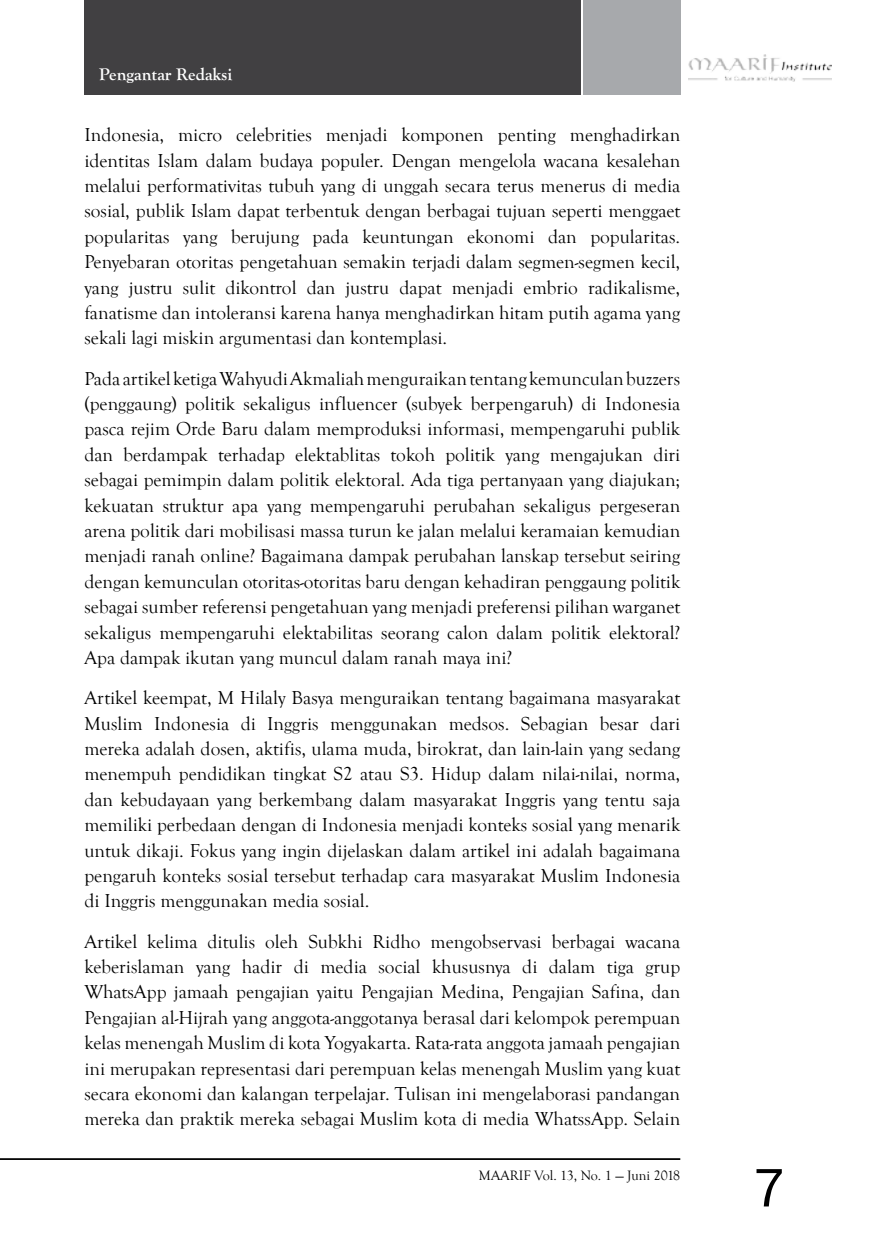
<style>
.page{position:relative;width:869px;height:1241px;background:#fff}
.page>*{position:absolute;margin:0;border:0;box-sizing:border-box;transform-origin:0 0}
.t1{font:52.5px "Roboto";color:#000}
.t2{font:19.25px/25.4px "Goudy Old Style T";color:#000;text-align:justify}
.t3{font:700 17.5px "Goudy Old Style T";color:#fff}
.t4{font:14px "Goudy Old Style T";color:#000}
</style>
<div class="page">
<div style="left:582px;top:0;width:98px;height:94px;background:#a7a9ac"></div>
<hr style="left:0;top:1157px;width:680px;height:2px;background:#000">
<div style="left:84px;top:0;width:496px;height:94px;background:#414042"></div>
<img style="left:688px;top:55px;width:142px;height:27px">
<p class="t3" style="left:99px;top:64px;width:134px">Pengantar Redaksi</p>
<p class="t2" style="left:84px;top:123px;width:597px">Indonesia, micro celebrities menjadi komponen penting menghadirkan identitas Islam dalam budaya populer. Dengan mengelola wacana kesalehan melalui performativitas tubuh yang di unggah secara terus menerus di media sosial, publik Islam dapat terbentuk dengan berbagai tujuan seperti menggaet popularitas yang berujung pada keuntungan ekonomi dan popularitas.<br>Penyebaran otoritas pengetahuan semakin terjadi dalam segmen-segmen kecil, yang justru sulit dikontrol dan justru dapat menjadi embrio radikalisme, fanatisme dan intoleransi karena hanya menghadirkan hitam putih agama yang sekali lagi miskin argumentasi dan kontemplasi.</p>
<p class="t2" style="left:84px;top:366px;width:597px">Pada artikel ketiga Wahyudi Akmaliah menguraikan tentang kemunculan buzzers (penggaung) politik sekaligus influencer (subyek berpengaruh) di Indonesia pasca rejim Orde Baru dalam memproduksi informasi, mempengaruhi publik dan berdampak terhadap elektablitas tokoh politik yang mengajukan diri sebagai pemimpin dalam politik elektoral. Ada tiga pertanyaan yang diajukan; kekuatan struktur apa yang mempengaruhi perubahan sekaligus pergeseran arena politik dari mobilisasi massa turun ke jalan melalui keramaian kemudian menjadi ranah online? Bagaimana dampak perubahan lanskap tersebut seiring dengan kemunculan otoritas-otoritas baru dengan kehadiran penggaung politik sebagai sumber referensi pengetahuan yang menjadi preferensi pilihan warganet sekaligus mempengaruhi elektabilitas seorang calon dalam politik elektoral?<br>Apa dampak ikutan yang muncul dalam ranah maya ini?</p>
<p class="t2" style="left:84px;top:685px;width:597px">Artikel keempat, M Hilaly Basya menguraikan tentang bagaimana masyarakat Muslim Indonesia di Inggris menggunakan medsos. Sebagian besar dari mereka adalah dosen, aktifis, ulama muda, birokrat, dan lain-lain yang sedang menempuh pendidikan tingkat S2 atau S3. Hidup dalam nilai-nilai, norma, dan kebudayaan yang berkembang dalam masyarakat Inggris yang tentu saja memiliki perbedaan dengan di Indonesia menjadi konteks sosial yang menarik untuk dikaji. Fokus yang ingin dijelaskan dalam artikel ini adalah bagaimana pengaruh konteks sosial tersebut terhadap cara masyarakat Muslim Indonesia di Inggris menggunakan media sosial.</p>
<p class="t2" style="left:84px;top:928px;width:597px">Artikel kelima ditulis oleh Subkhi Ridho mengobservasi berbagai wacana keberislaman yang hadir di media social khususnya di dalam tiga grup WhatsApp jamaah pengajian yaitu Pengajian Medina, Pengajian Safina, dan Pengajian al-Hijrah yang anggota-anggotanya berasal dari kelompok perempuan kelas menengah Muslim di kota Yogyakarta. Rata-rata anggota jamaah pengajian ini merupakan representasi dari perempuan kelas menengah Muslim yang kuat secara ekonomi dan kalangan terpelajar. Tulisan ini mengelaborasi pandangan mereka dan praktik mereka sebagai Muslim kota di media WhatssApp. Selain</p>
<p class="t4" style="left:478px;top:1167px;width:203px">MAARIF Vol. 13, No. 1 — Juni 2018</p>
<h1 class="t1" style="left:754px;top:1150px;width:31px">7</h1>
</div>
